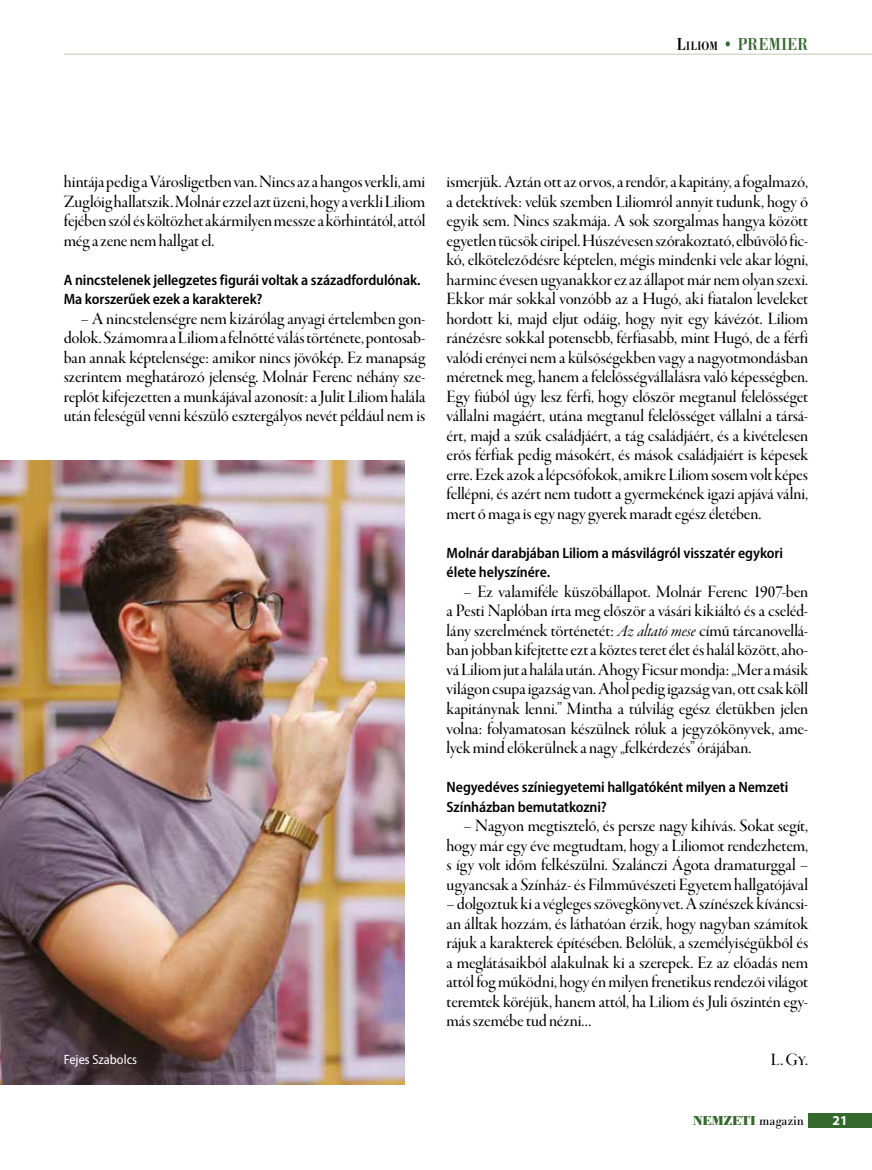
<style>
.page{position:relative;width:872px;height:1170px;background:#fff}
.page>*{position:absolute;margin:0;border:0;box-sizing:border-box;transform-origin:0 0}
.t1{font:18px/19.5px "Garamond Premr Pro Med Disp";letter-spacing:-.01em;color:#000;text-align:justify}
.t2{font:500 18px "Bodoni URW";letter-spacing:.035em;color:#35682c;scale:.85 1}
.t3{font:600 semi-condensed 15px/19.5px "Myriad Pro";letter-spacing:-.005em;color:#000}
.t4{font:700 13.5px "Bodoni URW";color:#35682c}
.t5{font:semi-condensed 13.5px "Myriad Pro";color:#fff}
.t6{font:700 13.5px "Myriad Pro";color:#fff}
.s1{color:#000}
.s2{font-size:12.6px;color:#000}
.s3{font-family:"Garamond Premr Pro It Disp"}
.s4{font-weight:400;color:#000}
</style>
<div class="page">
<div style="left:808px;top:1113px;width:64px;height:14px;background:#35682c"></div>
<hr style="left:64px;top:54px;width:808px;height:1px;background:#c2c8b3">
<img style="left:0;top:460px;width:404px;height:624px">
<p class="t2" style="left:677px;top:33px;width:156px"><span class="s1">L</span><span class="s2">iliom</span> • PREMIER</p>
<p class="t1" style="left:64px;top:172px;width:363px">hintája pedig a Városligetben van. Nincs az a hangos verkli, ami Zuglóig hallatszik. Molnár ezzel azt üzeni, hogy a verkli Liliom fejében szól és költözhet akármilyen messze a körhintától, attól még a zene nem hallgat el.</p>
<p class="t3" style="left:64px;top:270px;width:358px">A nincstelenek jellegzetes figurái voltak a századfordulónak.<br>Ma korszerűek ezek a karakterek?</p>
<p class="t1" style="left:64px;top:309px;width:363px;text-indent:17px">– A nincstelenségre nem kizárólag anyagi értelemben gon&shy;dolok. Számomra a Liliom a felnőtté válás története, pontosab&shy;ban annak képtelensége: amikor nincs jövőkép. Ez manapság szerintem meghatározó jelenség. Molnár Ferenc néhány sze&shy;replőt kifejezetten a munkájával azonosít: a Julit Liliom halála után feleségül venni készülő esztergályos nevét például nem is</p>
<p class="t1" style="left:446px;top:172px;width:363px">ismerjük. Aztán ott az orvos, a rendőr, a kapitány, a fogalmazó, a detektívek: velük szemben Liliomról annyit tudunk, hogy ő egyik sem. Nincs szakmája. A sok szorgalmas hangya között egyetlen tücsök ciripel. Húszévesen szórakoztató, elbűvölő fic&shy;kó, elköteleződésre képtelen, mégis mindenki vele akar lógni, harminc évesen ugyanakkor ez az állapot már nem olyan szexi.<br>Ekkor már sokkal vonzóbb az a Hugó, aki fiatalon leveleket hordott ki, majd eljut odáig, hogy nyit egy kávézót. Liliom ránézésre sokkal potensebb, férfiasabb, mint Hugó, de a férfi valódi erényei nem a külsőségekben vagy a nagyotmondásban méretnek meg, hanem a felelősségvállalásra való képességben.<br>Egy fiúból úgy lesz férfi, hogy először megtanul felelősséget vállalni magáért, utána megtanul felelősséget vállalni a társá&shy;ért, majd a szűk családjáért, a tág családjáért, és a kivételesen erős férfiak pedig másokért, és mások családjaiért is képesek erre. Ezek azok a lépcsőfokok, amikre Liliom sosem volt képes fellépni, és azért nem tudott a gyermekének igazi apjává válni, mert ő maga is egy nagy gyerek maradt egész életében.</p>
<p class="t3" style="left:446px;top:543px;width:338px">Molnár darabjában Liliom a másvilágról visszatér egykori élete helyszínére.</p>
<p class="t1" style="left:446px;top:582px;width:363px;text-indent:17px">– Ez valamiféle küszöbállapot. Molnár Ferenc 1907-ben a Pesti Naplóban írta meg először a vásári kikiáltó és a cseléd&shy;lány szerelmének történetét: <span class="s3">Az altató mese</span> című tárcanovellá&shy;ban jobban kifejtette ezt a köztes teret élet és halál között, aho&shy;vá Liliom jut a halála után. Ahogy Ficsur mondja: „Mer a másik világon csupa igazság van. Ahol pedig igazság van, ott csak köll kapitánynak lenni.” Mintha a túlvilág egész életükben jelen volna: folyamatosan készülnek róluk a jegyzőkönyvek, ame&shy;lyek mind előkerülnek a nagy „felkérdezés” órájában.</p>
<p class="t3" style="left:446px;top:777px;width:343px">Negyedéves színiegyetemi hallgatóként milyen a Nemzeti<br>Színházban bemutatkozni?</p>
<p class="t1" style="left:446px;top:816px;width:363px;text-indent:17px">– Nagyon megtisztelő, és persze nagy kihívás. Sokat segít, hogy már egy éve megtudtam, hogy a Liliomot rendezhetem, s így volt időm felkészülni. Szalánczi Ágota dramaturggal – ugyancsak a Színház- és Filmművészeti Egyetem hallgatójával</p>
<p class="t1" style="left:446px;top:894px;width:363px">– dolgoztuk ki a végleges szövegkönyvet. A színészek kíváncsi&shy;an álltak hozzám, és láthatóan érzik, hogy nagyban számítok rájuk a karakterek építésében. Belőlük, a személyiségükből és a meglátásaikból alakulnak ki a szerepek. Ez az előadás nem attól fog működni, hogy én milyen frenetikus rendezői világot teremtek köréjük, hanem attól, ha Liliom és Juli őszintén egy&shy;más szemébe tud nézni…</p>
<p class="t5" style="left:64px;top:1051px;width:75px">Fejes Szabolcs</p>
<p class="t1" style="left:771px;top:1050px;width:39px">L. Gy.</p>
<p class="t4" style="left:693px;top:1112px;width:112px">NEMZETI <span class="s4">magazin</span></p>
<p class="t6" style="left:832px;top:1111px;width:16px">21</p>
</div>
